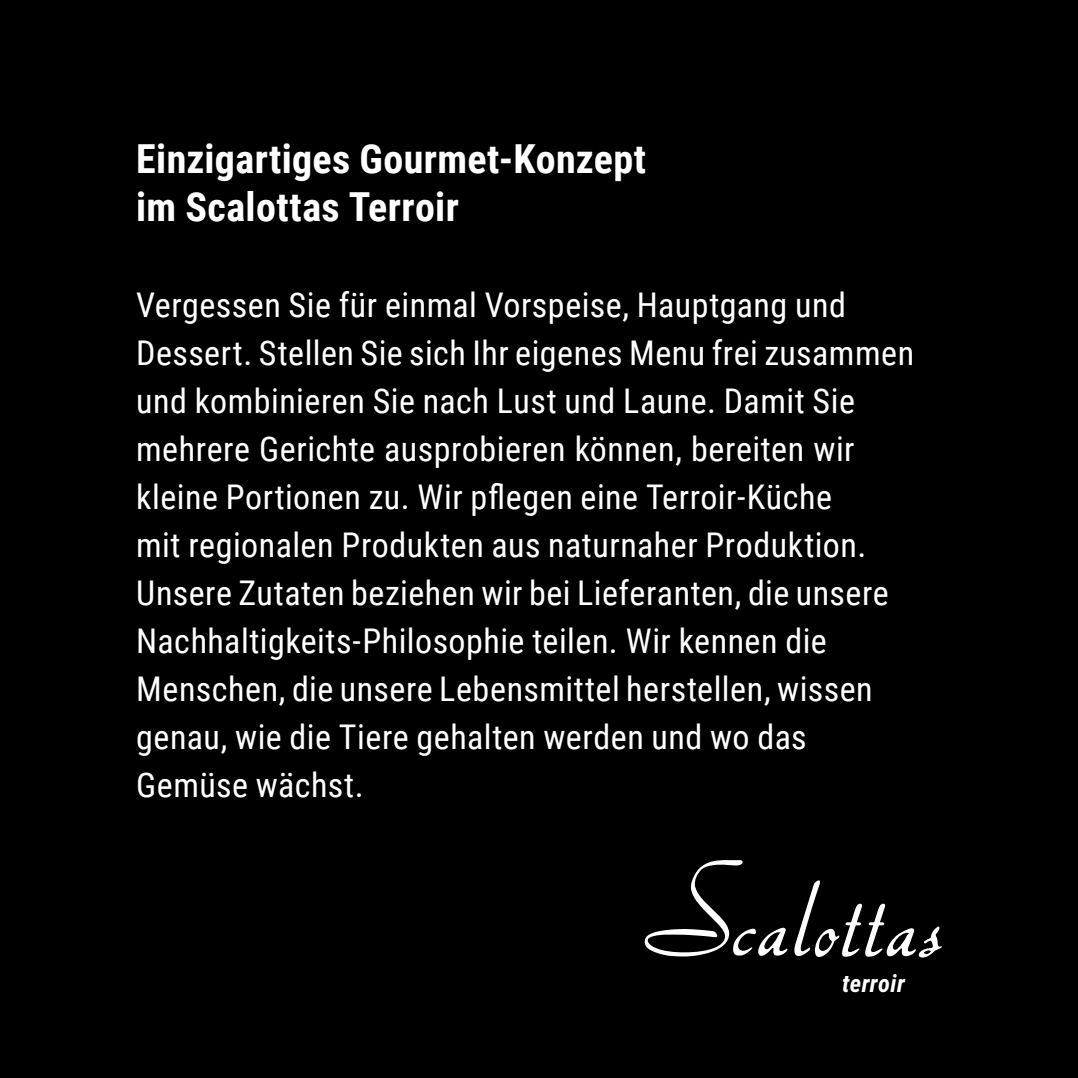
<style>
.page{position:relative;width:1078px;height:1078px;background:#fff}
.page>*{position:absolute;margin:0;border:0;box-sizing:border-box;transform-origin:0 0}
.t1{font:700 40px/48px "Roboto Condensed";letter-spacing:.01em;color:#fff}
.t2{font:34px/48px "Roboto Condensed";letter-spacing:.015em;color:#fff}
.t3{font:italic 700 24.4px "Roboto Condensed";letter-spacing:.015em;color:#fff}
</style>
<div class="page">
<div style="left:0;top:0;width:1077px;height:1077px;background:#000"></div>
<svg style="left:794px;top:880px;width:147px;height:77px"></svg>
<svg style="left:644px;top:860px;width:143px;height:96px"></svg>
<hr style="left:1077px;top:0;width:1px;height:1077px;background:#94807a">
<p class="t1" style="left:136px;top:133px;width:511px">Einzigartiges Gourmet-Konzept im Scalottas Terroir</p>
<p class="t2" style="left:136px;top:279px;width:779px">Vergessen Sie für einmal Vorspeise, Hauptgang und Dessert. Stellen Sie sich Ihr eigenes Menu frei zusammen und kombinieren Sie nach Lust und Laune. Damit Sie mehrere Gerichte ausprobieren können, bereiten wir kleine Portionen zu. Wir pflegen eine Terroir-Küche<br>mit regionalen Produkten aus naturnaher Produktion.<br>Unsere Zutaten beziehen wir bei Lieferanten, die unsere Nachhaltigkeits-Philosophie teilen. Wir kennen die Menschen, die unsere Lebensmittel herstellen, wissen genau, wie die Tiere gehalten werden und wo das Gemüse wächst.</p>
<p class="t3" style="left:841px;top:965px;width:64px">terroir</p>
</div>
